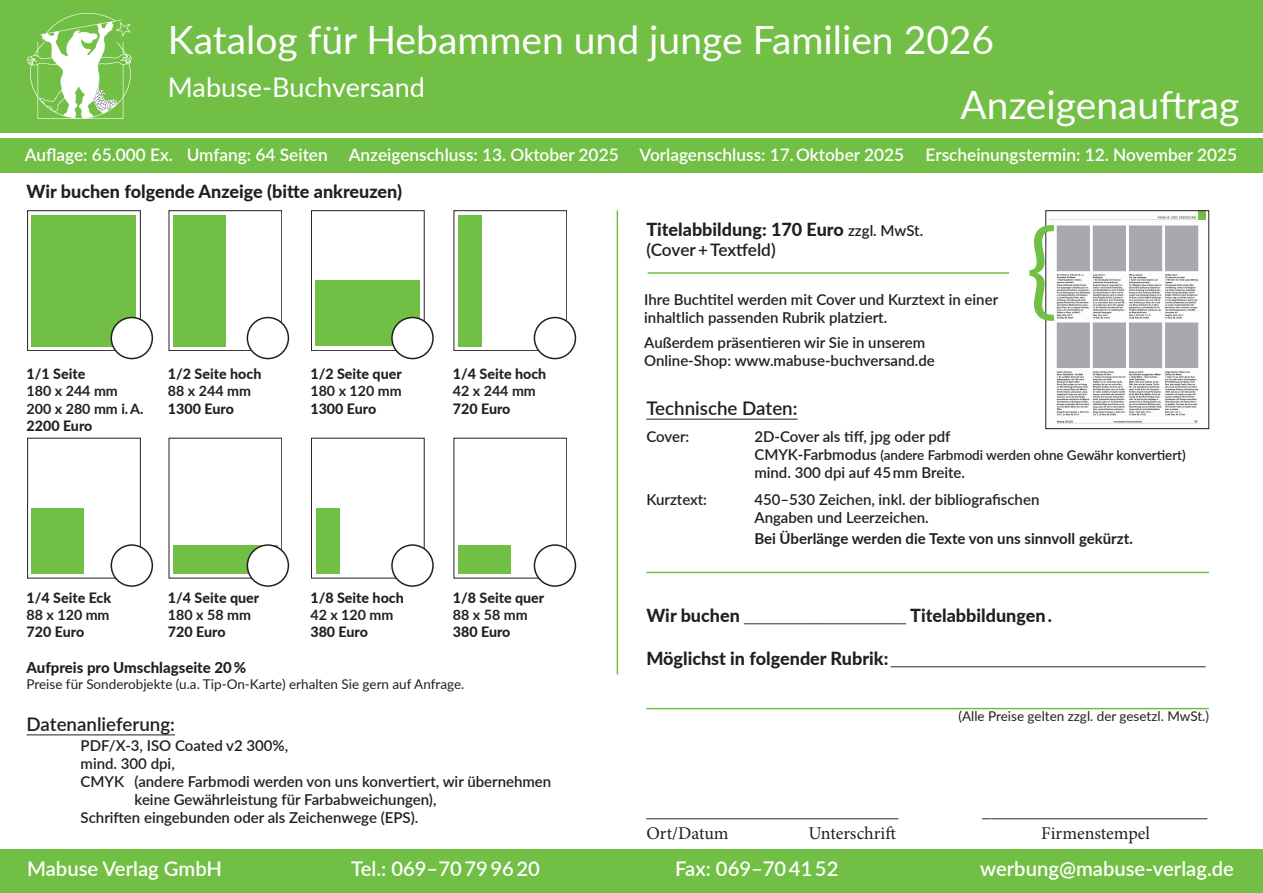
<style>
.page{position:relative;width:1263px;height:893px;background:#fff}
.page>*{position:absolute;margin:0;border:0;box-sizing:border-box;transform-origin:0 0}
.t1{font:105px "Lato";color:#71bf44}
.t2{font:39px "Lato";color:#fff}
.t3{font:27px "Lato";color:#fff}
.t4{font:600 20.25px "Lato";color:#fff}
.t5{font:600 18.75px "Lato";color:#231f20}
.t6{font:18px "Minion Pro";color:#231f20}
.t7{font:800 18px "Lato";color:#231f20}
.t8{font:600 17.25px "Lato";color:#fff}
.t9{font:600 17.25px "Lato";letter-spacing:-.005em;color:#231f20}
.t10{font:600 15px/18px "Lato";color:#231f20}
.t11{font:700 15px/21px "Lato";color:#231f20}
.t12{font:800 15px "Lato";color:#231f20}
.t13{font:800 14.25px "Lato";color:#231f20}
.t14{font:700 14.25px "Lato";color:#231f20}
.t15{font:13.5px "Lato";color:#231f20}
.t16{font:600 13.5px "Lato";letter-spacing:-.005em;color:#231f20}
.s1{font-weight:600;font-size:15px}
.s2{font-size:15px}
.s3{font-weight:600}
.s4{font-family:"Minion Pro";font-weight:400}
.s5{font-family:"Lato";font-weight:800}
</style>
<div class="page">
<div style="left:0;top:0;width:1263px;height:133px;background:#71bf44"></div>
<img style="left:26px;top:13px;width:106px;height:106px">
<div style="left:0;top:138px;width:1263px;height:34px;background:#71bf44"></div>
<div style="left:27px;top:211px;width:113px;height:140px;border:1px solid #231f20"></div>
<div style="left:32px;top:215px;width:104px;height:131px;background:#71bf44"></div>
<div style="left:173px;top:545px;width:104px;height:29px;background:#71bf44"></div>
<hr style="left:27px;top:734px;width:148px;height:1px;background:#231f20">
<div style="left:0;top:849px;width:1263px;height:44px;background:#71bf44"></div>
<img style="left:1049px;top:212px;width:156px;height:212px">
<div style="left:1045px;top:210px;width:164px;height:219px;border:1px solid #231f20"></div>
<hr style="left:648px;top:272px;width:361px;height:2px;background:#71bf44">
<hr style="left:646px;top:419px;width:151px;height:1px;background:#231f20">
<hr style="left:646px;top:572px;width:563px;height:1px;background:#71bf44">
<hr style="left:646px;top:708px;width:563px;height:1px;background:#71bf44">
<hr style="left:617px;top:210px;width:1px;height:464px;background:#71bf44">
<div style="left:169px;top:211px;width:113px;height:140px;border:1px solid #231f20"></div>
<div style="left:173px;top:215px;width:52px;height:131px;background:#71bf44"></div>
<div style="left:311px;top:211px;width:113px;height:140px;border:1px solid #231f20"></div>
<div style="left:316px;top:281px;width:104px;height:65px;background:#71bf44"></div>
<div style="left:454px;top:211px;width:113px;height:140px;border:1px solid #231f20"></div>
<div style="left:458px;top:215px;width:24px;height:131px;background:#71bf44"></div>
<div style="left:27px;top:438px;width:113px;height:140px;border:1px solid #231f20"></div>
<div style="left:32px;top:508px;width:52px;height:66px;background:#71bf44"></div>
<div style="left:311px;top:438px;width:113px;height:140px;border:1px solid #231f20"></div>
<div style="left:316px;top:508px;width:24px;height:66px;background:#71bf44"></div>
<div style="left:458px;top:545px;width:52px;height:29px;background:#71bf44"></div>
<div style="left:111px;top:318px;width:41px;height:41px;background:#fff;border-radius:50%"></div>
<div style="left:111px;top:317px;width:42px;height:42px;border:2px solid #231f20;border-radius:50%"></div>
<div style="left:247px;top:318px;width:41px;height:41px;background:#fff;border-radius:50%"></div>
<div style="left:247px;top:317px;width:42px;height:42px;border:2px solid #231f20;border-radius:50%"></div>
<div style="left:392px;top:318px;width:41px;height:41px;background:#fff;border-radius:50%"></div>
<div style="left:391px;top:317px;width:43px;height:42px;border:2px solid #231f20;border-radius:50%"></div>
<div style="left:534px;top:318px;width:41px;height:41px;background:#fff;border-radius:50%"></div>
<div style="left:534px;top:317px;width:42px;height:42px;border:2px solid #231f20;border-radius:50%"></div>
<div style="left:111px;top:545px;width:41px;height:41px;background:#fff;border-radius:50%"></div>
<div style="left:111px;top:544px;width:42px;height:43px;border:2px solid #231f20;border-radius:50%"></div>
<div style="left:247px;top:545px;width:41px;height:41px;background:#fff;border-radius:50%"></div>
<div style="left:247px;top:544px;width:42px;height:43px;border:2px solid #231f20;border-radius:50%"></div>
<div style="left:392px;top:545px;width:41px;height:41px;background:#fff;border-radius:50%"></div>
<div style="left:391px;top:544px;width:43px;height:43px;border:2px solid #231f20;border-radius:50%"></div>
<div style="left:534px;top:544px;width:42px;height:43px;border:2px solid #231f20;border-radius:50%"></div>
<p class="t2" style="left:168px;top:12px;width:828px">Katalog für Hebammen und junge Familien 2026</p>
<p class="t3" style="left:168px;top:68px;width:258px">Mabuse-Buchversand</p>
<p class="t2" style="left:960px;top:77px;width:280px">Anzeigenauftrag</p>
<p class="t8" style="left:25px;top:142px;width:1214px">Auflage: 65.000 Ex. Umfang: 64 Seiten Anzeigenschluss: 13. Oktober 2025 Vorlagenschluss: 17. Oktober 2025 Erscheinungstermin: 12. November 2025</p>
<p class="t7" style="left:27px;top:178px;width:377px">Wir buchen folgende Anzeige (bitte ankreuzen)</p>
<p class="t13" style="left:27px;top:363px;width:60px">1/1 Seite</p>
<p class="t14" style="left:27px;top:381px;width:93px">180 x 244 mm</p>
<p class="t14" style="left:27px;top:398px;width:118px">200 x 280 mm i. A.</p>
<p class="t13" style="left:27px;top:415px;width:67px">2200 Euro</p>
<p class="t13" style="left:168px;top:363px;width:95px">1/2 Seite hoch</p>
<p class="t14" style="left:168px;top:381px;width:85px">88 x 244 mm</p>
<p class="t13" style="left:168px;top:398px;width:67px">1300 Euro</p>
<p class="t13" style="left:310px;top:363px;width:93px">1/2 Seite quer</p>
<p class="t14" style="left:310px;top:381px;width:93px">180 x 120 mm</p>
<p class="t13" style="left:310px;top:398px;width:67px">1300 Euro</p>
<p class="t13" style="left:453px;top:363px;width:95px">1/4 Seite hoch</p>
<p class="t14" style="left:453px;top:381px;width:85px">42 x 244 mm</p>
<p class="t13" style="left:453px;top:398px;width:59px">720 Euro</p>
<p class="t13" style="left:27px;top:587px;width:86px">1/4 Seite Eck</p>
<p class="t14" style="left:27px;top:604px;width:85px">88 x 120 mm</p>
<p class="t13" style="left:27px;top:621px;width:59px">720 Euro</p>
<p class="t12" style="left:27px;top:656px;width:221px">Aufpreis pro Umschlagseite 20 %</p>
<p class="t15" style="left:27px;top:674px;width:439px">Preise für Sonderobjekte (u.a. Tip-On-Karte) erhalten Sie gern auf Anfrage.</p>
<p class="t5" style="left:27px;top:710px;width:150px">Datenanlieferung:</p>
<p class="t10" style="left:81px;top:736px;width:209px">PDF/X-3, ISO Coated v2 300%,</p>
<p class="t10" style="left:81px;top:754px;width:96px">mind. 300 dpi,</p>
<p class="t10" style="left:135px;top:772px;width:418px;text-indent:-54px">CMYK (andere Farbmodi werden von uns konvertiert, wir übernehmen keine Gewährleistung für Farbabweichungen),</p>
<p class="t10" style="left:81px;top:808px;width:339px">Schriften eingebunden oder als Zeichenwege (EPS).</p>
<p class="t13" style="left:168px;top:587px;width:93px">1/4 Seite quer</p>
<p class="t14" style="left:168px;top:604px;width:85px">180 x 58 mm</p>
<p class="t13" style="left:168px;top:621px;width:59px">720 Euro</p>
<p class="t13" style="left:310px;top:587px;width:95px">1/8 Seite hoch</p>
<p class="t14" style="left:310px;top:604px;width:85px">42 x 120 mm</p>
<p class="t13" style="left:310px;top:621px;width:59px">380 Euro</p>
<p class="t13" style="left:453px;top:587px;width:93px">1/8 Seite quer</p>
<p class="t14" style="left:453px;top:604px;width:76px">88 x 58 mm</p>
<p class="t13" style="left:453px;top:621px;width:59px">380 Euro</p>
<p class="t7" style="left:646px;top:216px;width:278px">Titelabbildung: 170 Euro <span class="s1">zzgl. MwSt.</span></p>
<p class="t9" style="left:646px;top:237px;width:131px">(Cover + Textfeld)</p>
<p class="t10" style="left:644px;top:290px;width:355px">Ihre Buchtitel werden mit Cover und Kurztext in einer inhaltlich passenden Rubrik platziert.</p>
<p class="t10" style="left:644px;top:333px;width:292px">Außerdem präsentieren wir Sie in unserem<br>Online-Shop: www.mabuse-buchversand.de</p>
<p class="t5" style="left:646px;top:394px;width:153px">Technische Daten:</p>
<p class="t10" style="left:646px;top:427px;width:45px">Cover:</p>
<p class="t10" style="left:754px;top:427px;width:198px">2D-Cover als tiff, jpg oder pdf</p>
<p class="t16" style="left:754px;top:445px;width:433px"><span class="s2">CMYK-Farbmodus</span> (andere Farbmodi werden ohne Gewähr konvertiert)</p>
<p class="t10" style="left:754px;top:463px;width:212px">mind. 300 dpi auf 45 mm Breite.</p>
<p class="t10" style="left:646px;top:490px;width:62px">Kurztext:</p>
<p class="t10" style="left:754px;top:490px;width:287px">450–530 Zeichen, inkl. der bibliografischen</p>
<p class="t11" style="left:754px;top:507px;width:380px"><span class="s3">Angaben und Leerzeichen.<br></span>Bei Überlänge werden die Texte von uns sinnvoll gekürzt.</p>
<p class="t1" style="left:1026px;top:192px;width:33px">{</p>
<p class="t7" style="left:646px;top:602px;width:407px">Wir buchen <span class="s4">__________________</span> Titelabbildungen .</p>
<p class="t6" style="left:646px;top:647px;width:561px"><span class="s5">Möglichst in folgender Rubrik:</span> ___________________________________</p>
<p class="t6" style="left:646px;top:800px;width:253px">____________________________</p>
<p class="t6" style="left:646px;top:821px;width:84px">Ort/Datum</p>
<p class="t6" style="left:808px;top:821px;width:89px">Unterschrift</p>
<p class="t15" style="left:958px;top:706px;width:252px">(Alle Preise gelten zzgl. der gesetzl. MwSt.)</p>
<p class="t6" style="left:982px;top:800px;width:226px">_________________________</p>
<p class="t6" style="left:1041px;top:821px;width:110px">Firmenstempel</p>
<p class="t4" style="left:27px;top:854px;width:196px">Mabuse Verlag GmbH</p>
<p class="t4" style="left:351px;top:854px;width:190px">Tel.: 069–70 79 96 20</p>
<p class="t4" style="left:675px;top:854px;width:165px">Fax: 069–70 41 52</p>
<p class="t4" style="left:980px;top:854px;width:255px">werbung@mabuse-verlag.de</p>
</div>
